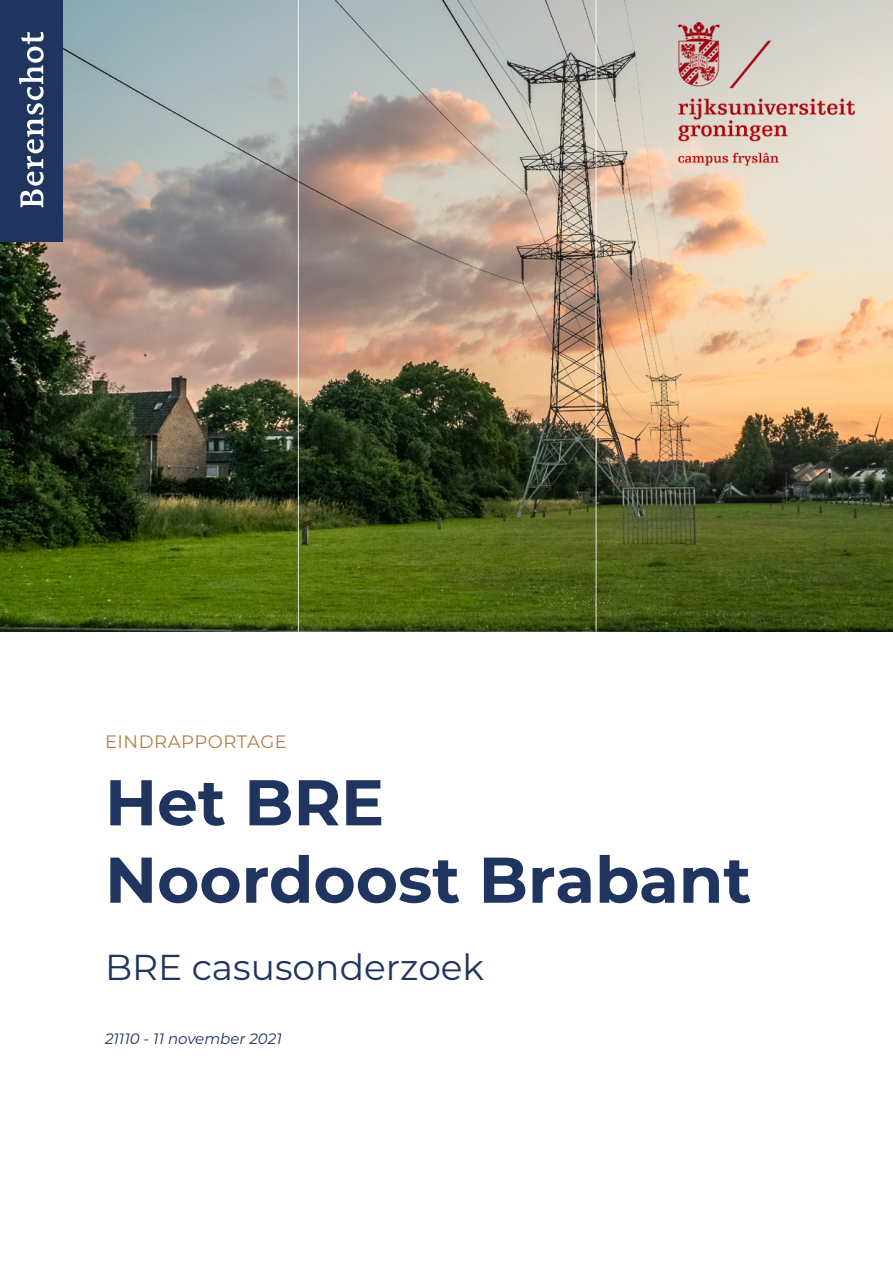
<style>
.page{position:relative;width:893px;height:1263px;background:#fff}
.page>*{position:absolute;margin:0;border:0;box-sizing:border-box;transform-origin:0 0}
.Titel_voorblad{font:700 64.5px/77.4px "Montserrat";color:#1f345e}
.Subtitel_voorblad{font:36px "Montserrat";color:#1f345e}
.Hoofdstuknummer_labe{font:18px "Montserrat";letter-spacing:.03em;color:#b0824a}
.Datum_titelbladen{font:italic 15px "Montserrat";color:#1f345e}
</style>
<div class="page">
<img style="left:0;top:0;width:893px;height:631px">
<img style="left:679px;top:22px;width:175px;height:144px">
<div style="left:0;top:0;width:62px;height:241px;background:#1f345e"></div>
<svg style="left:19px;top:32px;width:25px;height:175px"></svg>
<hr style="left:595px;top:0;width:2px;height:631px;background:#fff">
<hr style="left:298px;top:0;width:1px;height:631px;background:#fff">
<h2 class="Hoofdstuknummer_labe" style="left:105px;top:729px;width:183px">EINDRAPPORTAGE</h2>
<p class="Titel_voorblad" style="left:105px;top:760px;width:648px">Het BRE<br>Noordoost Brabant</p>
<p class="Subtitel_voorblad" style="left:105px;top:942px;width:381px">BRE casusonderzoek</p>
<p class="Datum_titelbladen" style="left:105px;top:1028px;width:178px">21110 - 11 november 2021</p>
</div>
